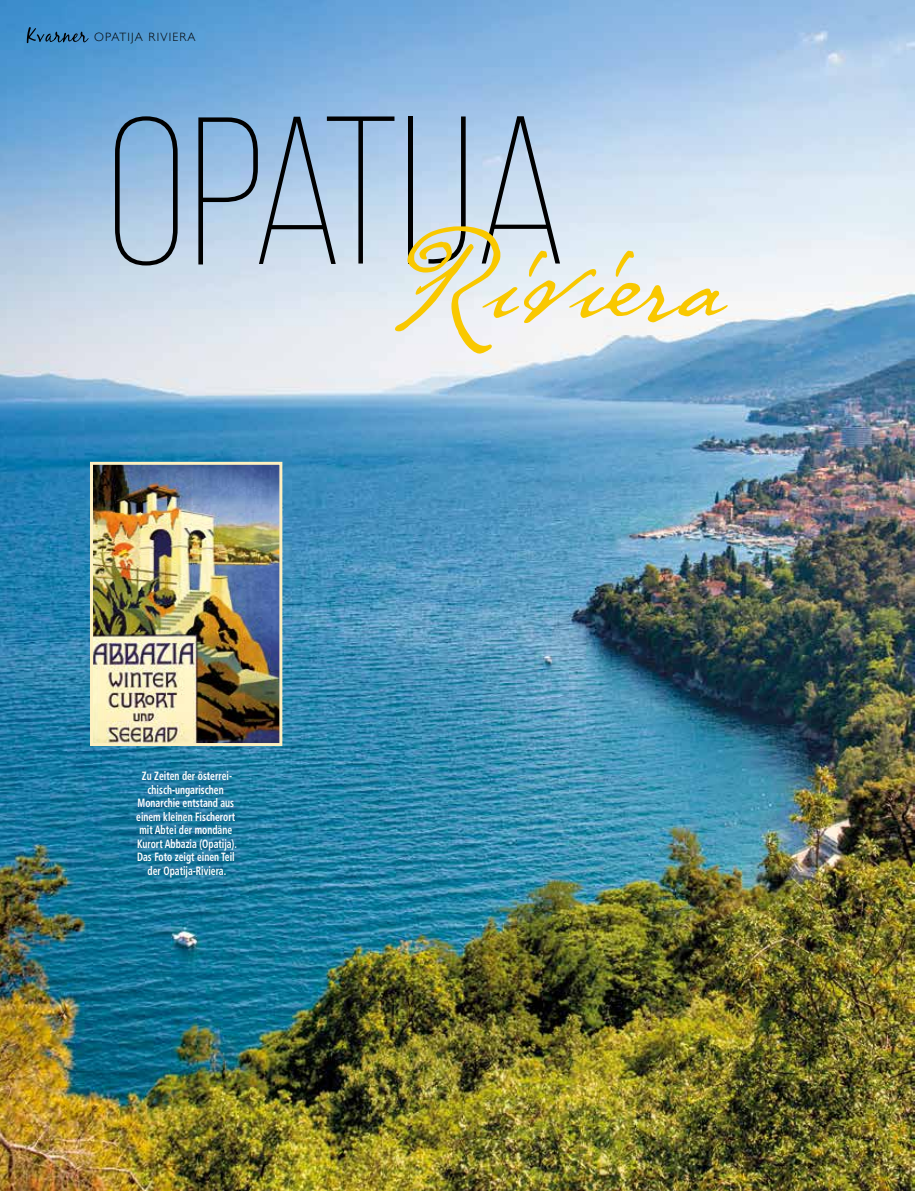
<style>
.page{position:relative;width:915px;height:1191px;background:#fff}
.page>*{position:absolute;margin:0;border:0;box-sizing:border-box;transform-origin:0 0}
.t1{font:300 210px "Bebas Neue";color:#000}
.t2{font:700 condensed 12px/13.5px "Frutiger";color:#fff;text-align:center;scale:.8 1}
.t3{font:300 12px "Gill Sans";letter-spacing:.1em;color:#000}
</style>
<div class="page">
<img style="left:0;top:0;width:914px;height:1191px">
<img style="left:94px;top:466px;width:184px;height:276px">
<div style="left:90px;top:462px;width:192px;height:284px;border:3px solid #fdf0c1"></div>
<div style="left:129px;top:764px;width:114px;height:120px;background:#234878;opacity:.7"></div>
<svg style="left:27px;top:27px;width:68px;height:20px"></svg>
<p class="t3" style="left:94px;top:31px;width:103px">OPATIJA RIVIERA</p>
<h1 class="t1" style="left:107px;top:80px;width:619px">OPATIJA<sub>Riviera</sub></h1>
<p class="t2" style="left:136px;top:769px;width:127px">Zu Zeiten der österrei&shy;chisch-ungarischen<br>Monarchie entstand aus einem kleinen Fischerort mit Abtei der mondäne<br>Kurort Abbazia (Opatija).<br>Das Foto zeigt einen Teil der Opatija-Riviera.</p>
</div>
